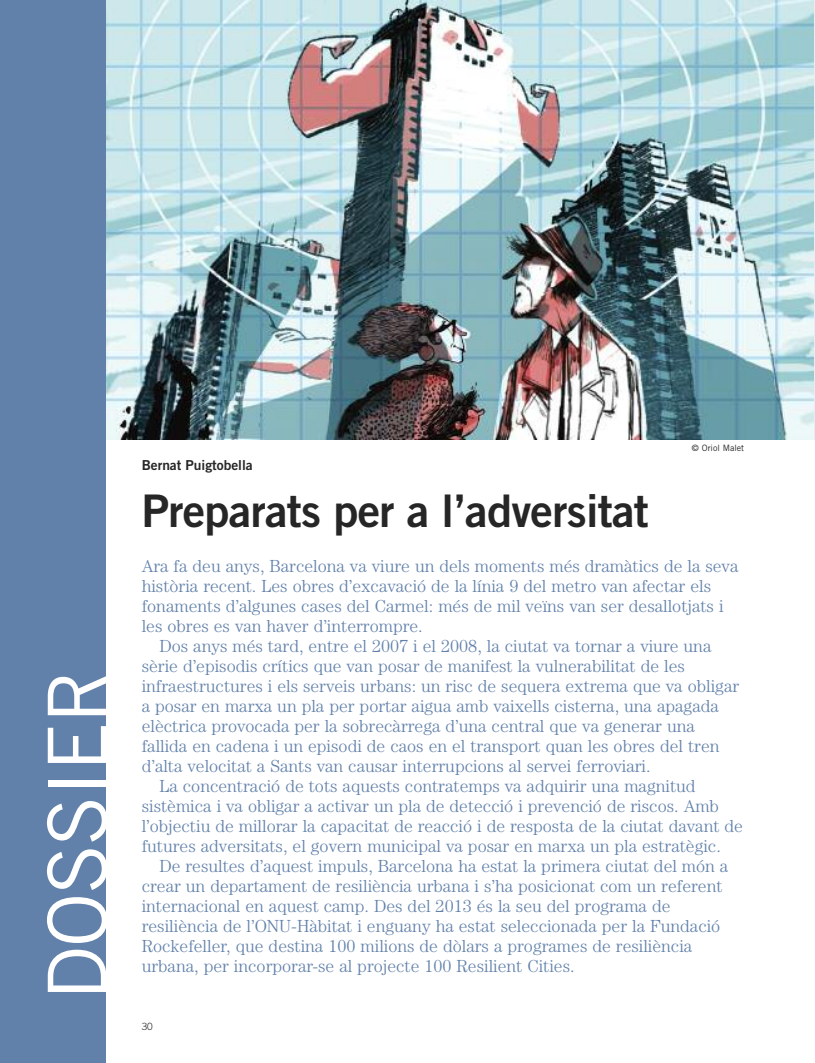
<style>
.page{position:relative;width:815px;height:1063px;background:#fff}
.page>*{position:absolute;margin:0;border:0;box-sizing:border-box;transform-origin:0 0}
.t1{font:81.25px "Trade Gothic";letter-spacing:-.015em;color:#fff}
.t2{font:45px "Trade Gothic Bold Two";letter-spacing:-.015em;color:#272627}
.t3{font:300 17.5px "Century";color:#6281aa}
.t4{font:13.75px "Trade Gothic Bold Two";color:#272627}
.t5{font:300 10px "Trade Gothic";color:#272627}
.t6{font:8.75px "Trade Gothic";color:#272627}
</style>
<div class="page">
<div style="left:0;top:0;width:106px;height:1063px;background:#6281aa"></div>
<img style="left:106px;top:0;width:707px;height:439px">
<p class="t1" style="left:48px;top:1000px;width:332px;rotate:-90deg">DOSSIER</p>
<p class="t4" style="left:142px;top:460px;width:113px">Bernat Puigtobella</p>
<p class="t2" style="left:142px;top:494px;width:509px">Preparats per a l’adversitat</p>
<p class="t6" style="left:692px;top:444px;width:54px">© Oriol Malet</p>
<p class="t3" style="left:142px;top:560px;width:598px">Ara fa deu anys, Barcelona va viure un dels moments més dramàtics de la seva</p>
<p class="t3" style="left:142px;top:580px;width:571px">història recent. Les obres d’excavació de la línia 9 del metro van afectar els</p>
<p class="t3" style="left:142px;top:600px;width:583px">fonaments d’algunes cases del Carmel: més de mil veïns van ser desallotjats i</p>
<p class="t3" style="left:142px;top:620px;width:283px">les obres es van haver d’interrompre.</p>
<p class="t3" style="left:159px;top:640px;width:553px">Dos anys més tard, entre el 2007 i el 2008, la ciutat va tornar a viure una</p>
<p class="t3" style="left:142px;top:660px;width:545px">sèrie d’episodis crítics que van posar de manifest la vulnerabilitat de les</p>
<p class="t3" style="left:142px;top:680px;width:599px">infraestructures i els serveis urbans: un risc de sequera extrema que va obligar</p>
<p class="t3" style="left:142px;top:700px;width:579px">a posar en marxa un pla per portar aigua amb vaixells cisterna, una apagada</p>
<p class="t3" style="left:142px;top:720px;width:555px">elèctrica provocada per la sobrecàrrega d’una central que va generar una</p>
<p class="t3" style="left:142px;top:740px;width:579px">fallida en cadena i un episodi de caos en el transport quan les obres del tren</p>
<p class="t3" style="left:142px;top:760px;width:510px">d’alta velocitat a Sants van causar interrupcions al servei ferroviari.</p>
<p class="t3" style="left:159px;top:780px;width:538px">La concentració de tots aquests contratemps va adquirir una magnitud</p>
<p class="t3" style="left:142px;top:800px;width:579px">sistèmica i va obligar a activar un pla de detecció i prevenció de riscos. Amb</p>
<p class="t3" style="left:142px;top:820px;width:603px">l’objectiu de millorar la capacitat de reacció i de resposta de la ciutat davant de</p>
<p class="t3" style="left:142px;top:840px;width:581px">futures adversitats, el govern municipal va posar en marxa un pla estratègic.</p>
<p class="t3" style="left:159px;top:860px;width:570px">De resultes d’aquest impuls, Barcelona ha estat la primera ciutat del món a</p>
<p class="t3" style="left:142px;top:880px;width:582px">crear un departament de resiliència urbana i s’ha posicionat com un referent</p>
<p class="t3" style="left:142px;top:900px;width:530px">internacional en aquest camp. Des del 2013 és la seu del programa de</p>
<p class="t3" style="left:142px;top:920px;width:580px">resiliència de l’ONU-Hàbitat i enguany ha estat seleccionada per la Fundació</p>
<p class="t3" style="left:142px;top:940px;width:552px">Rockefeller, que destina 100 milions de dòlars a programes de resiliència</p>
<p class="t3" style="left:142px;top:960px;width:434px">urbana, per incorporar-se al projecte 100 Resilient Cities.</p>
<p class="t5" style="left:142px;top:1023px;width:12px">30</p>
</div>
